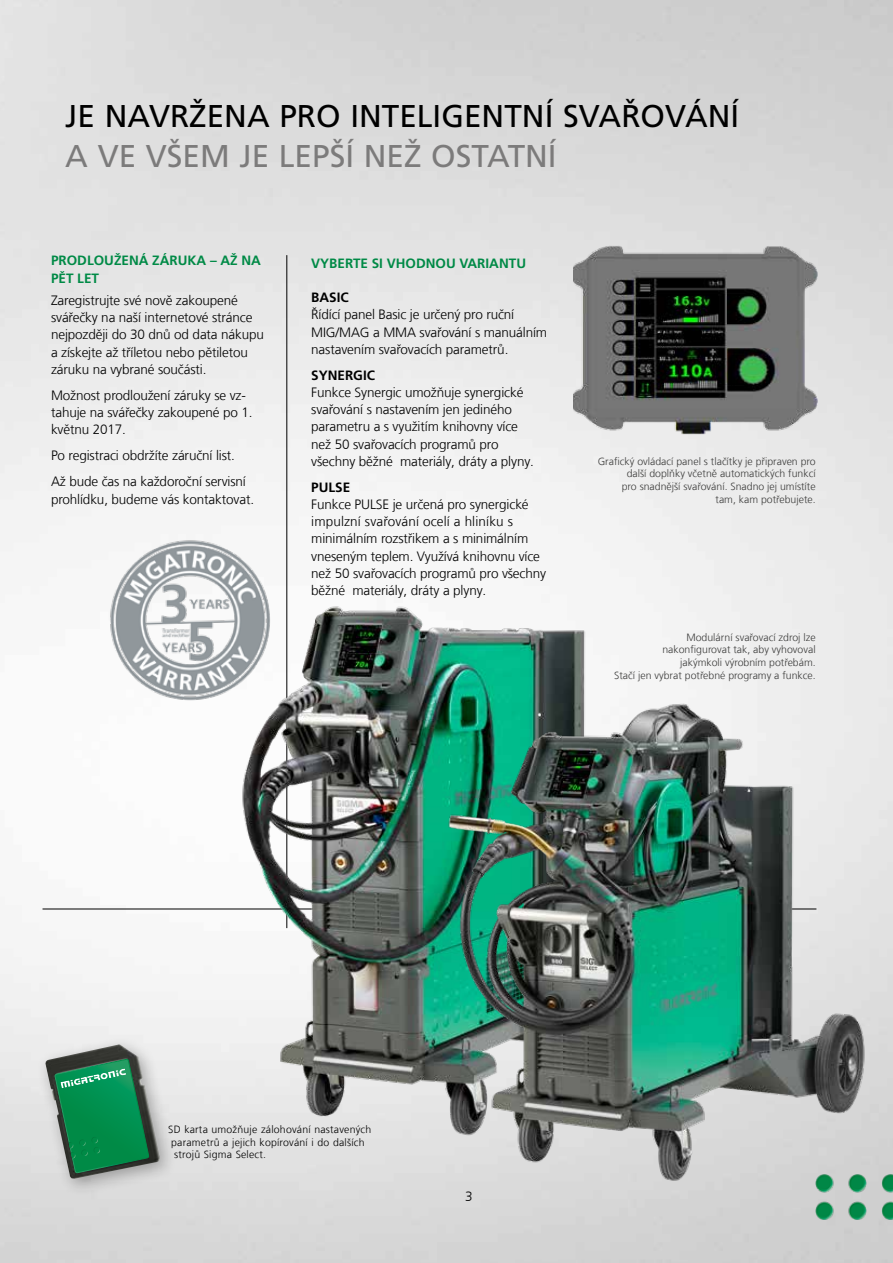
<style>
.page{position:relative;width:893px;height:1263px;background:#fff}
.page>*{position:absolute;margin:0;border:0;box-sizing:border-box;transform-origin:0 0}
.t1{font:31.5px "Frutiger LT Pro";color:#000}
.t2{font:31.5px "Frutiger LT Pro";color:#7c7b7b}
.t3{font:300 13.5px/17.2px "Frutiger LT Com";letter-spacing:-.01em;color:#000}
.t4{font:700 13.5px/18.8px "Frutiger LT Pro";color:#008a46}
.t5{font:700 13.5px "Frutiger LT Pro";color:#000}
.t6{font:300 10.5px/12.6px "Frutiger LT Com";color:#3c3c3b;text-align:right}
.t7{font:300 10.5px/12.6px "Frutiger LT Com";letter-spacing:.02em;color:#000}
</style>
<div class="page">
<img style="left:814px;top:1174px;width:79px;height:46px">
<hr style="left:286px;top:255px;width:1px;height:673px;background:#000">
<hr style="left:43px;top:909px;width:773px;height:1px;background:#000">
<img style="left:573px;top:244px;width:244px;height:191px">
<img style="left:236px;top:599px;width:428px;height:542px">
<div style="left:36px;top:1035px;width:141px;height:161px;background:#000;opacity:.3"></div>
<img style="left:45px;top:1044px;width:117px;height:136px">
<svg style="left:55px;top:1059px;width:94px;height:119px;background:#29885b"></svg>
<img style="left:442px;top:697px;width:429px;height:487px">
<img style="left:105px;top:535px;width:216px;height:191px">
<h1 class="t1" style="left:65px;top:98px;width:675px">JE NAVRŽENA PRO INTELIGENTNÍ SVAŘOVÁNÍ</h1>
<h1 class="t2" style="left:65px;top:137px;width:493px">A VE VŠEM JE LEPŠÍ NEŽ OSTATNÍ</h1>
<p class="t4" style="left:51px;top:251px;width:212px">PRODLOUŽENÁ ZÁRUKA – AŽ NA<br>PĚT LET</p>
<p class="t3" style="left:51px;top:292px;width:215px">Zaregistrujte své nově zakoupené svářečky na naší internetové stránce nejpozději do 30 dnů od data nákupu a získejte až tříletou nebo pětiletou záruku na vybrané součásti.</p>
<p class="t3" style="left:51px;top:386px;width:203px">Možnost prodloužení záruky se vz&shy;tahuje na svářečky zakoupené po 1. květnu 2017.</p>
<p class="t3" style="left:51px;top:442px;width:196px;line-height:25.8px">Po registraci obdržíte záruční list.<br>Až bude čas na každoroční servisní</p>
<p class="t3" style="left:51px;top:491px;width:205px">prohlídku, budeme vás kontaktovat.</p>
<p class="t4" style="left:311px;top:253px;width:216px">VYBERTE SI VHODNOU VARIANTU</p>
<p class="t5" style="left:311px;top:289px;width:39px">BASIC</p>
<p class="t3" style="left:311px;top:306px;width:237px">Řídící panel Basic je určený pro ruční<br>MIG/MAG a MMA svařování s manuálním nastavením svařovacích parametrů.</p>
<p class="t5" style="left:311px;top:367px;width:65px">SYNERGIC</p>
<p class="t3" style="left:311px;top:384px;width:224px">Funkce Synergic umožňuje synergické svařování s nastavením jen jediného parametru a s využitím knihovny více než 50 svařovacích programů pro všechny běžné materiály, dráty a plyny.</p>
<p class="t5" style="left:311px;top:479px;width:41px">PULSE</p>
<p class="t3" style="left:311px;top:496px;width:236px">Funkce PULSE je určená pro synergické impulzní svařování ocelí a hliníku s minimálním rozstřikem a s minimálním vneseným teplem. Využívá knihovnu více než 50 svařovacích programů pro všechny běžné materiály, dráty a plyny.</p>
<p class="t6" style="left:598px;top:455px;width:219px">Grafický ovládací panel s tlačítky je připraven pro další doplňky včetně automatických funkcí<br>pro snadnější svařování. Snadno jej umístíte<br>tam, kam potřebujete.</p>
<p class="t6" style="left:614px;top:631px;width:203px">Modulární svařovací zdroj lze<br>nakonfigurovat tak, aby vyhovoval<br>jakýmkoli výrobním potřebám.<br>Stačí jen vybrat potřebné programy a funkce.</p>
<p class="t7" style="left:168px;top:1123px;width:205px">SD karta umožňuje zálohování nastavených parametrů a jejich kopírování i do dalších strojů Sigma Select.</p>
<p class="t3" style="left:465px;top:1187px;width:9px">3</p>
</div>
